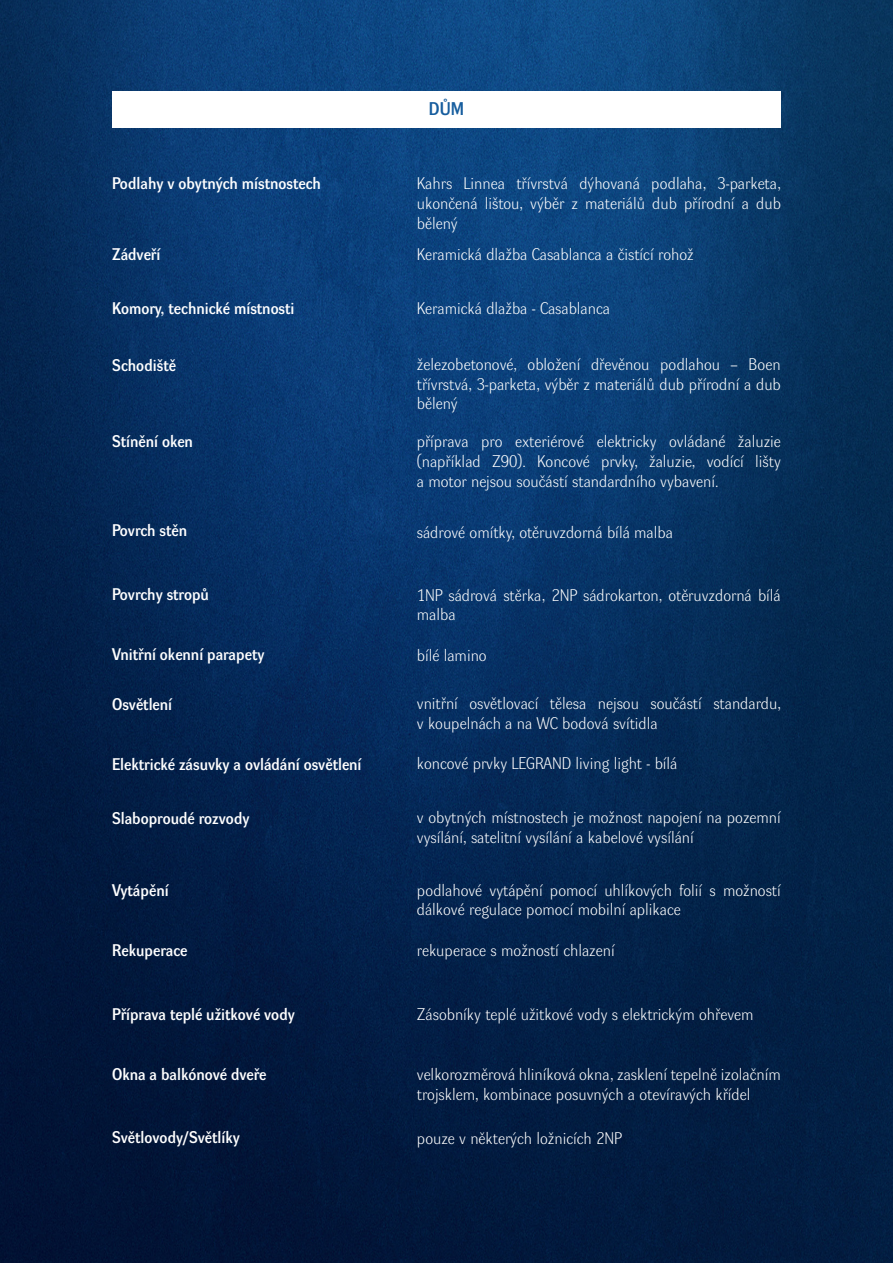
<style>
.page{position:relative;width:893px;height:1263px;background:#fff}
.page>*{position:absolute;margin:0;border:0;box-sizing:border-box;transform-origin:0 0}
.t1{font:700 18px "Dyna Grotesk L";color:#165d9e}
.t2{font:16.5px/19.8px "Dyna Grotesk L";color:#fff}
.t3{font:700 16.5px "Dyna Grotesk L";color:#fff}
</style>
<div class="page">
<img style="left:0;top:0;width:893px;height:1263px">
<div style="left:112px;top:91px;width:669px;height:37px;background:#fff"></div>
<p class="t3" style="left:112px;top:174px;width:210px">Podlahy v obytných místnostech</p>
<p class="t3" style="left:112px;top:244px;width:50px">Zádveří</p>
<p class="t3" style="left:112px;top:298px;width:184px">Komory, technické místnosti</p>
<p class="t3" style="left:112px;top:355px;width:65px">Schodiště</p>
<p class="t3" style="left:112px;top:432px;width:82px">Stínění oken</p>
<p class="t3" style="left:112px;top:520px;width:77px">Povrch stěn</p>
<p class="t3" style="left:112px;top:585px;width:98px">Povrchy stropů</p>
<p class="t3" style="left:112px;top:645px;width:154px">Vnitřní okenní parapety</p>
<p class="t3" style="left:112px;top:694px;width:62px">Osvětlení</p>
<p class="t3" style="left:112px;top:754px;width:251px">Elektrické zásuvky a ovládání osvětlení</p>
<p class="t3" style="left:112px;top:808px;width:139px">Slaboproudé rozvody</p>
<p class="t3" style="left:112px;top:880px;width:58px">Vytápění</p>
<p class="t3" style="left:112px;top:940px;width:77px">Rekuperace</p>
<p class="t3" style="left:112px;top:1005px;width:184px">Příprava teplé užitkové vody</p>
<p class="t3" style="left:112px;top:1065px;width:156px">Okna a balkónové dveře</p>
<p class="t3" style="left:112px;top:1128px;width:129px">Světlovody/Světlíky</p>
<p class="t1" style="left:429px;top:98px;width:37px">DŮM</p>
<p class="t2" style="left:417px;top:174px;width:366px;text-align:justify">Kahrs Linnea třívrstvá dýhovaná podlaha, 3-parketa, ukončená lištou, výběr z materiálů dub přírodní a dub bělený</p>
<p class="t2" style="left:417px;top:245px;width:278px">Keramická dlažba Casablanca a čistící rohož</p>
<p class="t2" style="left:417px;top:299px;width:195px">Keramická dlažba - Casablanca</p>
<p class="t2" style="left:417px;top:355px;width:365px;text-align:justify">železobetonové, obložení dřevěnou podlahou – Boen třívrstvá, 3-parketa, výběr z materiálů dub přírodní a dub bělený</p>
<p class="t2" style="left:417px;top:432px;width:365px;text-align:justify">příprava pro exteriérové elektricky ovládané žaluzie (například Z90). Koncové prvky, žaluzie, vodící lišty a motor nejsou součástí standardního vybavení.</p>
<p class="t2" style="left:417px;top:522px;width:258px">sádrové omítky, otěruvzdorná bílá malba</p>
<p class="t2" style="left:417px;top:585px;width:365px">1NP sádrová stěrka, 2NP sádrokarton, otěruvzdorná bílá malba</p>
<p class="t2" style="left:417px;top:646px;width:71px">bílé lamino</p>
<p class="t2" style="left:417px;top:694px;width:365px">vnitřní osvětlovací tělesa nejsou součástí standardu, v koupelnách a na WC bodová svítidla</p>
<p class="t2" style="left:417px;top:754px;width:262px">koncové prvky LEGRAND living light - bílá</p>
<p class="t2" style="left:417px;top:808px;width:365px">v obytných místnostech je možnost napojení na pozemní vysílání, satelitní vysílání a kabelové vysílání</p>
<p class="t2" style="left:417px;top:880px;width:365px">podlahové vytápění pomocí uhlíkových folií s možností dálkové regulace pomocí mobilní aplikace</p>
<p class="t2" style="left:417px;top:941px;width:199px">rekuperace s možností chlazení</p>
<p class="t2" style="left:417px;top:1005px;width:338px">Zásobníky teplé užitkové vody s elektrickým ohřevem</p>
<p class="t2" style="left:417px;top:1065px;width:365px">velkorozměrová hliníková okna, zasklení tepelně izolačním trojsklem, kombinace posuvných a otevíravých křídel</p>
<p class="t2" style="left:417px;top:1129px;width:207px">pouze v některých ložnicích 2NP</p>
</div>
